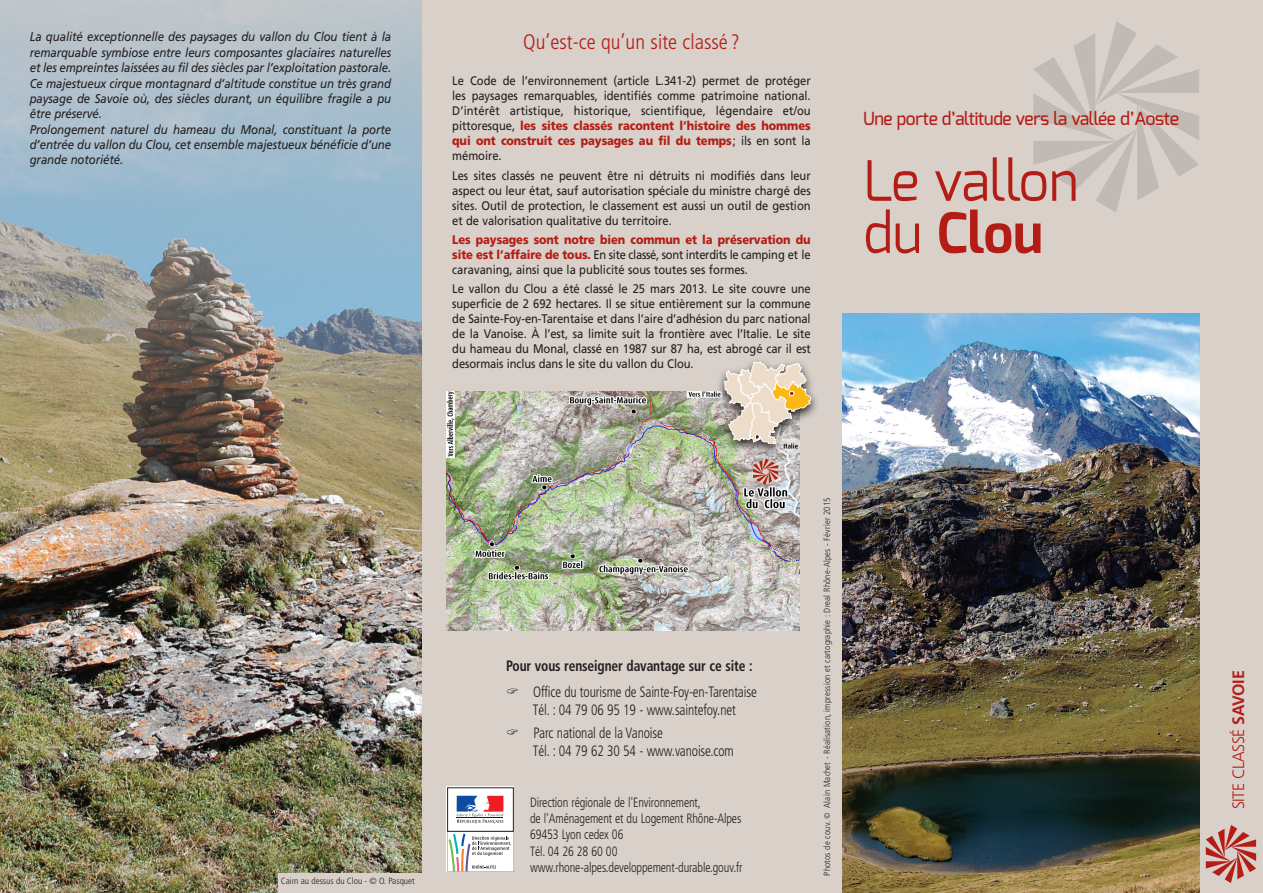
<style>
.page{position:relative;width:1263px;height:893px;background:#d8d0c9}
.page>*{position:absolute;margin:0;border:0;box-sizing:border-box;transform-origin:0 0}
.t1{font:55.5px "Exo";letter-spacing:-.015em;color:#b41d15}
.t2{font:700 55.5px "Exo";color:#b41d15}
.t3{font:300 condensed 21px "Frutiger";color:#b41d15}
.t4{font:500 18px "Exo";letter-spacing:-.02em;color:#b41d15}
.t5{font:300 16.5px "Frutiger";letter-spacing:-.025em;color:#b41d15}
.texte_adm{font:300 condensed 15px "Frutiger";letter-spacing:-.01em;color:#231f20;scale:.9 1}
.texte_adm-2{font:700 condensed 15px "Frutiger";letter-spacing:-.01em;color:#231f20;scale:.9 1}
.texte_adm-3{font:300 condensed 13.5px "Frutiger";letter-spacing:-.01em;color:#231f20;scale:.9 1}
.texte_adm-4{font:italic 12.75px/15.3px "Frutiger";letter-spacing:-.01em;color:#231f20;text-align:justify;scale:.9 1}
.txt_IV_couv{font:12.45px/15px "Frutiger";color:#231f20;text-align:justify;scale:.9 1}
.texte_adm-5{font:12.45px/15px "Frutiger";letter-spacing:-.01em;color:#231f20;text-align:justify;scale:.9 1}
.texte_adm-6{font:300 condensed 9px "Frutiger";letter-spacing:.02em;color:#231f20}
.texte_adm-7{font:300 condensed 9px "Frutiger";color:#231f20}
.s1{font-weight:900;color:#b41d15}
.s2{font-weight:400}
.s3{font-family:"Myriad Pro";font-weight:400;font-style:italic;font-stretch:normal}
.s4{font-weight:700}
</style>
<div class="page">
<svg style="left:1206px;top:825px;width:50px;height:58px"></svg>
<img style="left:842px;top:314px;width:357px;height:579px">
<svg style="left:446px;top:787px;width:68px;height:85px"></svg>
<div style="left:448px;top:788px;width:65px;height:43px;background:#fff"></div>
<svg style="left:456px;top:796px;width:47px;height:27px"></svg>
<svg style="left:447px;top:831px;width:66px;height:41px;background:#d9dbd9"></svg>
<img style="left:0;top:0;width:422px;height:893px">
<div style="left:279px;top:873px;width:145px;height:20px;background:#d8d0c9"></div>
<svg style="left:1033px;top:22px;width:166px;height:190px"></svg>
<img style="left:447px;top:392px;width:352px;height:239px">
<svg style="left:715px;top:360px;width:102px;height:97px"></svg>
<svg style="left:724px;top:361px;width:87px;height:83px;background:#d8c9b2"></svg>
<p class="texte_adm-4" style="left:30px;top:29px;width:403px">La qualité exceptionnelle des paysages du vallon du Clou tient à la remarquable symbiose entre leurs composantes glaciaires naturelles et les empreintes laissées au fil des siècles par l’exploitation pastorale.<br>Ce majestueux cirque montagnard d’altitude constitue un très grand paysage de Savoie où, des siècles durant, un équilibre fragile a pu être préservé.</p>
<p class="texte_adm-4" style="left:30px;top:122px;width:403px">Prolongement naturel du hameau du Monal, constituant la porte d’entrée du vallon du Clou, cet ensemble majestueux bénéficie d’une grande notoriété.</p>
<p class="t3" style="left:523px;top:30px;width:218px">Qu’est-ce qu’un site classé ?</p>
<p class="txt_IV_couv" style="left:452px;top:74px;width:400px">Le Code de l’environnement (article L.341-2) permet de protéger les paysages remarquables, identifiés comme patrimoine national.<br>D’intérêt artistique, historique, scientifique, légendaire et/ou pittoresque, <span class="s1">les sites classés racontent l’histoire des hommes qui ont construit ces paysages au fil du temps</span>; ils en sont la mémoire.</p>
<p class="txt_IV_couv" style="left:452px;top:168px;width:400px">Les sites classés ne peuvent être ni détruits ni modifiés dans leur aspect ou leur état, sauf autorisation spéciale du ministre chargé des sites. Outil de protection, le classement est aussi un outil de gestion et de valorisation qualitative du territoire.</p>
<p class="txt_IV_couv" style="left:452px;top:232px;width:400px"><span class="s1">Les paysages sont notre bien commun et la préservation du site est l’affaire de tous.</span> En site classé, sont interdits le camping et le caravaning, ainsi que la publicité sous toutes ses formes.</p>
<p class="texte_adm-5" style="left:452px;top:281px;width:400px">Le vallon du Clou a été classé le 25 mars 2013. Le site couvre une superficie de 2 692 hectares. Il se situe entièrement sur la commune de Sainte-Foy-en-Tarentaise et dans l’aire d’adhésion du parc national de la Vanoise. À l’est, sa limite suit la frontière avec l’Italie. Le site du hameau du Monal, classé en 1987 sur 87 ha, est abrogé car il est desormais inclus dans le site du vallon du Clou.</p>
<p class="t4" style="left:863px;top:107px;width:318px">Une porte d’altitude vers la vallée d’Aoste</p>
<p class="t1" style="left:863px;top:145px;width:216px">Le vallon</p>
<p class="t2" style="left:863px;top:197px;width:181px"><span class="s2">du</span> Clou</p>
<p class="texte_adm-7" style="left:281px;top:876px;width:136px">Cairn au dessus du Clou - © O. Pasquet</p>
<p class="texte_adm-2" style="left:506px;top:657px;width:275px">Pour vous renseigner davantage sur ce site :</p>
<p class="texte_adm" style="left:533px;top:684px;width:250px">Office du tourisme de Sainte-Foy-en-Tarentaise</p>
<p class="texte_adm" style="left:533px;top:702px;width:227px">Tél. : 04 79 06 95 19 - www.saintefoy.net</p>
<p class="texte_adm" style="left:533px;top:724px;width:145px">Parc national de la Vanoise</p>
<p class="texte_adm" style="left:533px;top:742px;width:225px">Tél. : 04 79 62 30 54 - www.vanoise.com</p>
<p class="texte_adm-3" style="left:530px;top:795px;width:191px">Direction régionale de l'Environnement,</p>
<p class="texte_adm-3" style="left:530px;top:811px;width:236px">de l'Aménagement et du Logement Rhône-Alpes</p>
<p class="texte_adm-3" style="left:530px;top:827px;width:105px">69453 Lyon cedex 06</p>
<p class="texte_adm-3" style="left:530px;top:843px;width:99px">Tél. 04 26 28 60 00</p>
<p class="texte_adm-3" style="left:530px;top:859px;width:238px">www.rhone-alpes.developpement-durable.gouv.fr</p>
<p class="texte_adm-6" style="left:822px;top:876px;width:380px;rotate:-90deg">Photos de couv. <span class="s3">©</span> Alain Machet - Réalisation, impression et cartographie : Dreal Rhône-Alpes - Février 2015</p>
<p class="t5" style="left:1229px;top:809px;width:140px;rotate:-90deg">SITE CLASSÉ <span class="s4">SAVOIE</span></p>
</div>
